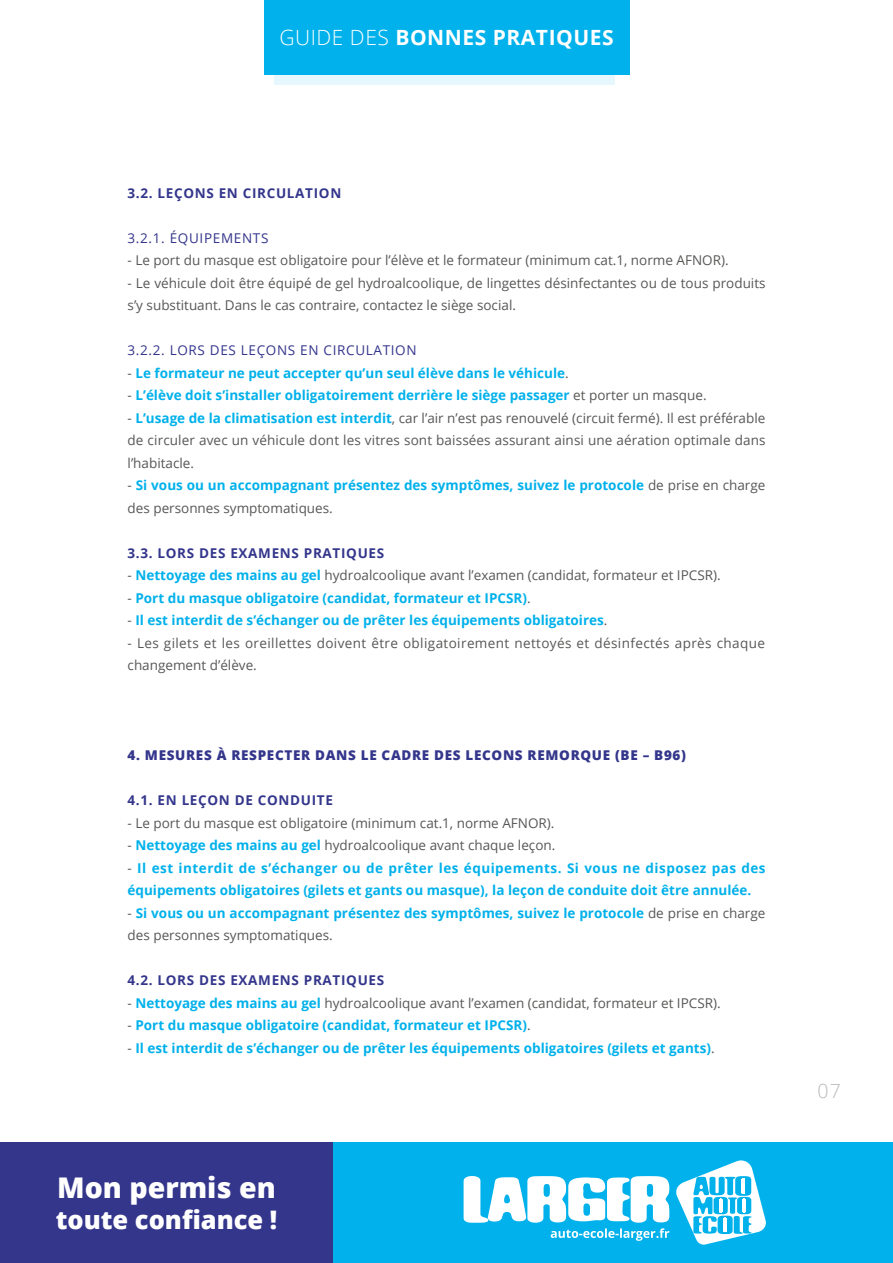
<style>
.page{position:relative;width:893px;height:1263px;background:#fff}
.page>*{position:absolute;margin:0;border:0;box-sizing:border-box;transform-origin:0 0}
.t1{font:800 28.5px "Open Sans";color:#fff}
.t2{font:800 25.5px "Open Sans";color:#fff}
.t3{font:700 21px "Open Sans";letter-spacing:.025em;color:#fff}
.t4{font:300 19.5px "Open Sans";color:#bcbcbc}
.t5{font:700 13.5px/22.5px "Open Sans";color:#00b1eb}
.t6{font:13.5px/22.5px "Open Sans";color:#575756}
.t7{font:13.5px/22.5px "Open Sans";letter-spacing:.03em;color:#575756}
.t8{font:700 13.5px "Open Sans";letter-spacing:.05em;color:#34368c}
.t9{font:800 13.5px "Open Sans";letter-spacing:.05em;color:#34368c}
.t10{font:13.5px "Open Sans";letter-spacing:.05em;color:#34368c}
.s1{font-weight:300}
.s2{font-weight:400;color:#575756}
.s3{font-weight:700;color:#00b1eb}
</style>
<div class="page">
<svg style="left:274px;top:74px;width:341px;height:11px;background:#d1f0fb"></svg>
<div style="left:264px;top:0;width:365px;height:74px;background:#00b1eb"></div>
<div style="left:0;top:1143px;width:893px;height:120px;background:#00b1eb"></div>
<svg style="left:676px;top:1160px;width:90px;height:85px"></svg>
<svg style="left:464px;top:1176px;width:205px;height:65px"></svg>
<div style="left:0;top:1143px;width:333px;height:120px;background:#34368c"></div>
<h3 class="t3" style="left:279px;top:23px;width:336px"><span class="s1">GUIDE DES</span> BONNES PRATIQUES</h3>
<p class="t8" style="left:128px;top:183px;width:215px">3.2. LEÇONS EN CIRCULATION</p>
<p class="t10" style="left:128px;top:228px;width:142px">3.2.1. ÉQUIPEMENTS</p>
<p class="t6" style="left:128px;top:249px;width:603px">- Le port du masque est obligatoire pour l’élève et le formateur (minimum cat.1, norme AFNOR).</p>
<p class="t6" style="left:128px;top:271px;width:640px">- Le véhicule doit être équipé de gel hydroalcoolique, de lingettes désinfectantes ou de tous produits s’y substituant. Dans le cas contraire, contactez le siège social.</p>
<p class="t10" style="left:128px;top:341px;width:291px">3.2.2. LORS DES LEÇONS EN CIRCULATION</p>
<p class="t5" style="left:128px;top:361px;width:443px"><span class="s2">-</span> Le formateur ne peut accepter qu’un seul élève dans le véhicule<span class="s2">.</span></p>
<p class="t5" style="left:128px;top:384px;width:581px"><span class="s2">-</span> L’élève doit s’installer obligatoirement derrière le siège passager <span class="s2">et porter un masque.</span></p>
<p class="t6" style="left:128px;top:406px;width:640px;text-align:justify">- <span class="s3">L’usage de la climatisation est interdit</span>, car l’air n’est pas renouvelé (circuit fermé). Il est préférable de circuler avec un véhicule dont les vitres sont baissées assurant ainsi une aération optimale dans l’habitacle.</p>
<p class="t5" style="left:128px;top:474px;width:639px"><span class="s2">-</span> Si vous ou un accompagnant présentez des symptômes, suivez le protocole <span class="s2">de prise en charge des personnes symptomatiques.</span></p>
<p class="t8" style="left:128px;top:543px;width:258px">3.3. LORS DES EXAMENS PRATIQUES</p>
<p class="t6" style="left:128px;top:564px;width:595px">- <span class="s3">Nettoyage des mains au gel</span> hydroalcoolique avant l’examen (candidat, formateur et IPCSR).</p>
<p class="t5" style="left:128px;top:586px;width:405px"><span class="s2">-</span> Port du masque obligatoire (candidat, formateur et IPCSR)<span class="s2">.</span></p>
<p class="t5" style="left:128px;top:609px;width:481px"><span class="s2">-</span> Il est interdit de s’échanger ou de prêter les équipements obligatoires<span class="s2">.</span></p>
<p class="t7" style="left:128px;top:631px;width:639px">- Les gilets et les oreillettes doivent être obligatoirement nettoyés et désinfectés après chaque changement d’élève.</p>
<p class="t9" style="left:128px;top:745px;width:560px">4. MESURES À RESPECTER DANS LE CADRE DES LECONS REMORQUE (BE – B96)</p>
<p class="t8" style="left:128px;top:791px;width:207px">4.1. EN LEÇON DE CONDUITE</p>
<p class="t6" style="left:128px;top:811px;width:428px">- Le port du masque est obligatoire (minimum cat.1, norme AFNOR).</p>
<p class="t6" style="left:128px;top:834px;width:429px">- <span class="s3">Nettoyage des mains au gel</span> hydroalcoolique avant chaque leçon.</p>
<p class="t5" style="left:128px;top:856px;width:640px"><span class="s2">-</span> Il est interdit de s’échanger ou de prêter les équipements. Si vous ne disposez pas des équipements obligatoires (gilets et gants ou masque), la leçon de conduite doit être annulée.</p>
<p class="t5" style="left:128px;top:901px;width:639px"><span class="s2">-</span> Si vous ou un accompagnant présentez des symptômes, suivez le protocole <span class="s2">de prise en charge des personnes symptomatiques.</span></p>
<p class="t8" style="left:128px;top:971px;width:258px">4.2. LORS DES EXAMENS PRATIQUES</p>
<p class="t6" style="left:128px;top:991px;width:595px">- <span class="s3">Nettoyage des mains au gel</span> hydroalcoolique avant l’examen (candidat, formateur et IPCSR).</p>
<p class="t5" style="left:128px;top:1014px;width:405px"><span class="s2">-</span> Port du masque obligatoire (candidat, formateur et IPCSR)<span class="s2">.</span></p>
<p class="t5" style="left:128px;top:1036px;width:588px"><span class="s2">-</span> Il est interdit de s’échanger ou de prêter les équipements obligatoires (gilets et gants)<span class="s2">.</span></p>
<h1 class="t1" style="left:57px;top:1166px;width:220px">Mon permis en</h1>
<h2 class="t2" style="left:56px;top:1200px;width:223px">toute confiance !</h2>
<h3 class="t4" style="left:818px;top:1077px;width:25px">07</h3>
</div>
